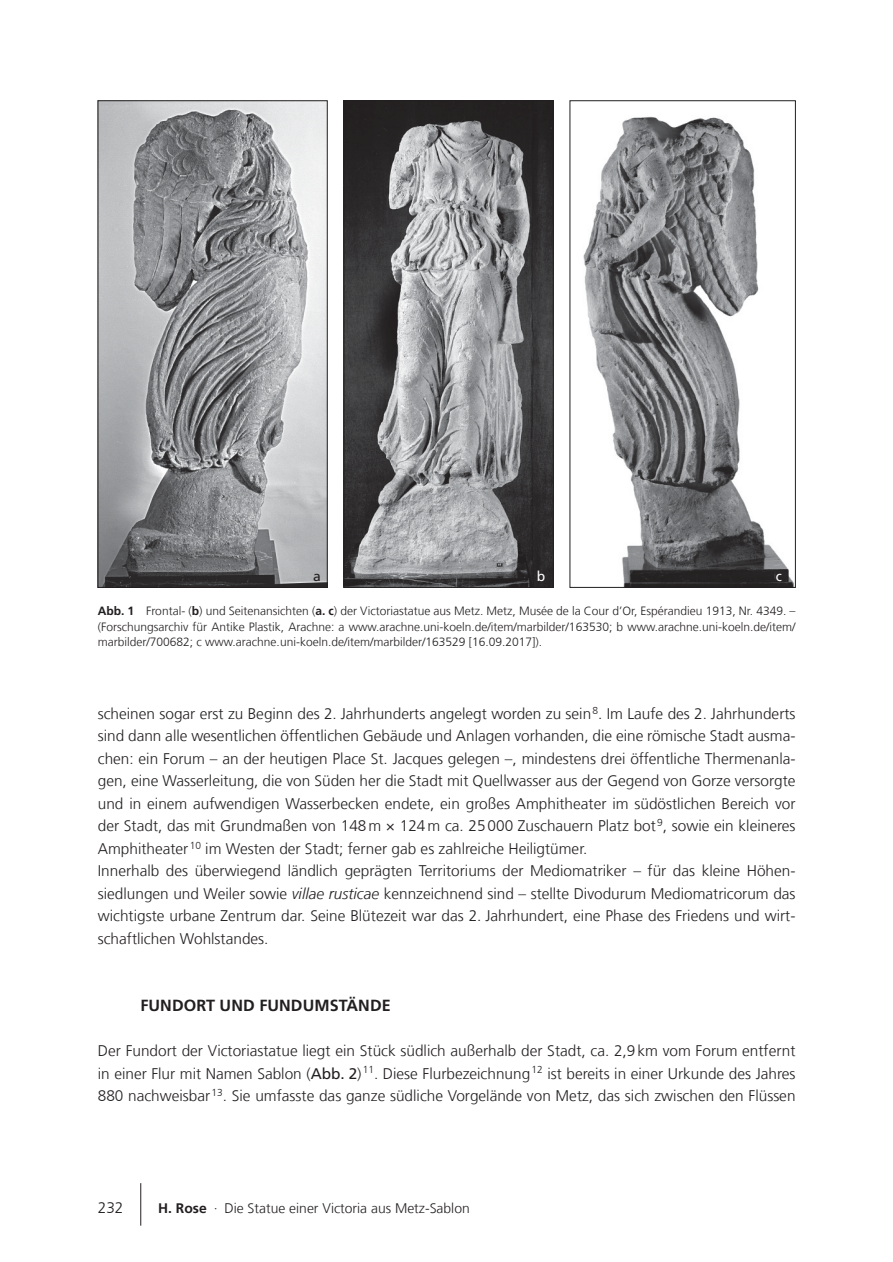
<style>
.page{position:relative;width:893px;height:1262px;background:#fff}
.page>*{position:absolute;margin:0;border:0;box-sizing:border-box;transform-origin:0 0}
.t1{font:700 16.2px "Frutiger LT Com";letter-spacing:.005em;color:#231f20}
.t2{font:300 15.3px/22.5px "Frutiger LT Com";color:#231f20}
.t3{font:300 13.8px "Frutiger LT Com";color:#231f20}
.t4{font:13.8px "Frutiger LT Com";color:#fff}
.t5{font:13.8px "Frutiger LT Com";color:#231f20}
.t6{font:300 12px/15.5px "Frutiger LT Com";color:#231f20;text-align:justify}
.s1{font-weight:700}
.s2{font-style:italic}
.s3{font-weight:400}
</style>
<div class="page">
<hr style="left:140px;top:1183px;width:1px;height:42px;background:#231f20">
<img style="left:346px;top:103px;width:205px;height:482px">
<div style="left:344px;top:101px;width:209px;height:486px;border:1px solid #231f20"></div>
<img style="left:100px;top:103px;width:225px;height:482px">
<div style="left:98px;top:101px;width:229px;height:486px;border:1px solid #231f20"></div>
<img style="left:583px;top:116px;width:210px;height:469px">
<p class="t5" style="left:313px;top:570px;width:9px">a</p>
<p class="t4" style="left:537px;top:570px;width:10px">b</p>
<p class="t4" style="left:776px;top:570px;width:8px">c</p>
<p class="t6" style="left:98px;top:604px;width:699px"><span class="s1">Abb. 1</span> Frontal- (<span class="s1">b</span>) und Seitenansichten (<span class="s1">a. c</span>) der Victoriastatue aus Metz. Metz, Musée de la Cour d’Or, Espérandieu 1913, Nr. 4349. – (Forschungsarchiv für Antike Plastik, Arachne: a www.arachne.uni-koeln.de/item/marbilder/163530; b www.arachne.uni-koeln.de/item/ marbilder/700682; c www.arachne.uni-koeln.de/item/marbilder/163529 [16.09.2017]).</p>
<p class="t2" style="left:98px;top:704px;width:699px">scheinen sogar erst zu Beginn des 2. Jahrhunderts angelegt worden zu sein <sup>8</sup>. Im Laufe des 2. Jahrhunderts sind dann alle wesentlichen öffentlichen Gebäude und Anlagen vorhanden, die eine römische Stadt ausma&shy;chen: ein Forum – an der heutigen Place St. Jacques gelegen –, mindestens drei öffentliche Thermenanla&shy;gen, eine Wasserleitung, die von Süden her die Stadt mit Quellwasser aus der Gegend von Gorze versorgte und in einem aufwendigen Wasserbecken endete, ein großes Amphitheater im südöstlichen Bereich vor der Stadt, das mit Grundmaßen von 148 m × 124 m ca. 25 000 Zuschauern Platz bot <sup>9</sup>, sowie ein kleineres Amphitheater <sup>10</sup> im Westen der Stadt; ferner gab es zahlreiche Heiligtümer.<br>Innerhalb des überwiegend ländlich geprägten Territoriums der Mediomatriker – für das kleine Höhen&shy;siedlungen und Weiler sowie <span class="s2">villae rusticae</span> kennzeichnend sind – stellte Divodurum Mediomatricorum das wichtigste urbane Zentrum dar. Seine Blütezeit war das 2. Jahrhundert, eine Phase des Friedens und wirt&shy;schaftlichen Wohlstandes.</p>
<p class="t1" style="left:140px;top:999px;width:252px">FUNDORT UND FUNDUMSTÄNDE</p>
<p class="t2" style="left:98px;top:1041px;width:699px;text-align:justify">Der Fundort der Victoriastatue liegt ein Stück südlich außerhalb der Stadt, ca. 2,9 km vom Forum entfernt in einer Flur mit Namen Sablon (<span class="s3">Abb. 2</span>) <sup>11</sup>. Diese Flurbezeichnung <sup>12</sup> ist bereits in einer Urkunde des Jahres 880 nachweisbar <sup>13</sup>. Sie umfasste das ganze südliche Vorgelände von Metz, das sich zwischen den Flüssen</p>
<p class="t2" style="left:98px;top:1198px;width:27px">232</p>
<p class="t3" style="left:158px;top:1203px;width:313px"><span class="s1">H. Rose</span> · Die Statue einer Victoria aus Metz-Sablon</p>
</div>
